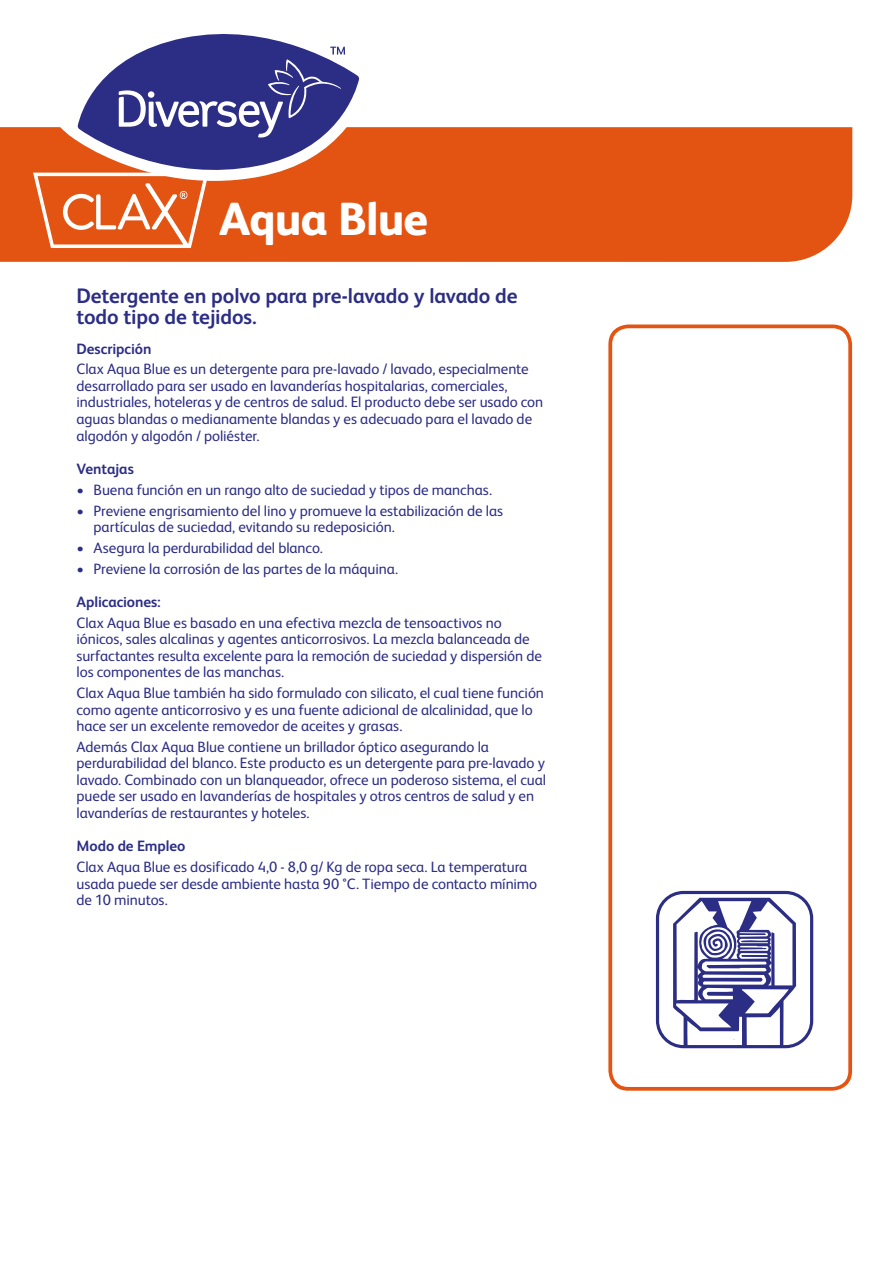
<style>
.page{position:relative;width:893px;height:1263px;background:#fff}
.page>*{position:absolute;margin:0;border:0;box-sizing:border-box;transform-origin:0 0}
.t1{font:800 46.5px "FS Albert Pro";letter-spacing:-.02em;color:#fff}
.t2{font:700 21px/21px "FS Albert Pro";letter-spacing:-.01em;color:#2c2d84}
.t3{font:15px/16.5px "FS Albert Pro";letter-spacing:-.005em;color:#2c2d84}
.t4{font:700 15px "FS Albert Pro";letter-spacing:-.005em;color:#2c2d84}
</style>
<div class="page">
<div style="left:0;top:127px;width:852px;height:135px;background:#e35311"></div>
<svg style="left:33px;top:173px;width:176px;height:75px"></svg>
<svg style="left:608px;top:324px;width:244px;height:767px"></svg>
<svg style="left:656px;top:891px;width:157px;height:157px"></svg>
<svg style="left:58px;top:78px;width:316px;height:103px"></svg>
<svg style="left:78px;top:34px;width:281px;height:148px"></svg>
<svg style="left:119px;top:47px;width:226px;height:91px"></svg>
<h1 class="t1" style="left:219px;top:183px;width:210px">Aqua Blue</h1>
<h2 class="t2" style="left:77px;top:284px;width:442px">Detergente en polvo para pre-lavado y lavado de todo tipo de tejidos.</h2>
<p class="t4" style="left:77px;top:338px;width:76px">Descripción</p>
<p class="t3" style="left:77px;top:360px;width:468px">Clax Aqua Blue es un detergente para pre-lavado / lavado, especialmente desarrollado para ser usado en lavanderías hospitalarias, comerciales, industriales, hoteleras y de centros de salud. El producto debe ser usado con aguas blandas o medianamente blandas y es adecuado para el lavado de algodón y algodón / poliéster.</p>
<p class="t4" style="left:77px;top:458px;width:59px">Ventajas</p>
<p class="t3" style="left:77px;top:480px;width:417px">• Buena función en un rango alto de suciedad y tipos de manchas.</p>
<p class="t3" style="left:94px;top:501px;width:411px;text-indent:-17px">• Previene engrisamiento del lino y promueve la estabilización de las partículas de suciedad, evitando su redeposición.</p>
<p class="t3" style="left:77px;top:538px;width:248px">• Asegura la perdurabilidad del blanco.</p>
<p class="t3" style="left:77px;top:559px;width:323px">• Previene la corrosión de las partes de la máquina.</p>
<p class="t4" style="left:77px;top:591px;width:86px">Aplicaciones:</p>
<p class="t3" style="left:77px;top:613px;width:467px">Clax Aqua Blue es basado en una efectiva mezcla de tensoactivos no iónicos, sales alcalinas y agentes anticorrosivos. La mezcla balanceada de surfactantes resulta excelente para la remoción de suciedad y dispersión de los componentes de las manchas.</p>
<p class="t3" style="left:77px;top:683px;width:469px">Clax Aqua Blue también ha sido formulado con silicato, el cual tiene función como agente anticorrosivo y es una fuente adicional de alcalinidad, que lo hace ser un excelente removedor de aceites y grasas.</p>
<p class="t3" style="left:77px;top:737px;width:471px">Además Clax Aqua Blue contiene un brillador óptico asegurando la perdurabilidad del blanco. Este producto es un detergente para pre-lavado y lavado. Combinado con un blanqueador, ofrece un poderoso sistema, el cual puede ser usado en lavanderías de hospitales y otros centros de salud y en lavanderías de restaurantes y hoteles.</p>
<p class="t4" style="left:77px;top:835px;width:110px">Modo de Empleo</p>
<p class="t3" style="left:77px;top:857px;width:462px">Clax Aqua Blue es dosificado 4,0 - 8,0 g/ Kg de ropa seca. La temperatura usada puede ser desde ambiente hasta 90 °C. Tiempo de contacto mínimo de 10 minutos.</p>
</div>
